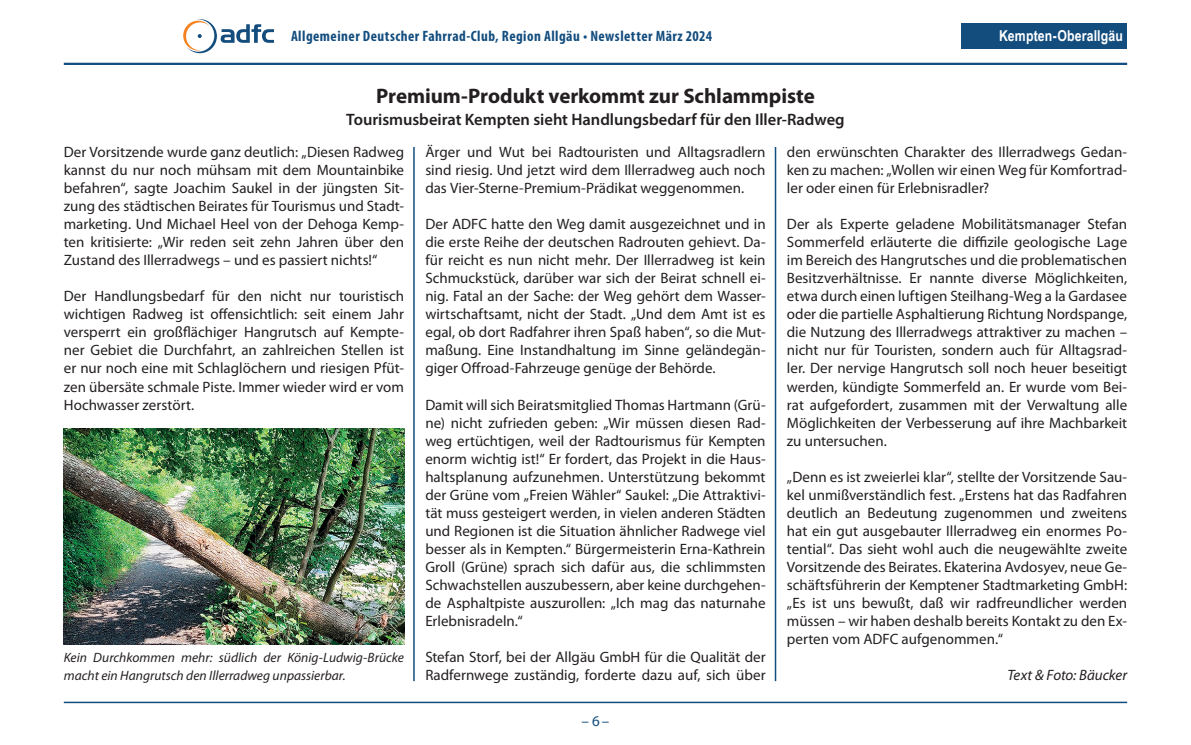
<style>
.page{position:relative;width:1191px;height:745px;background:#fff}
.page>*{position:absolute;margin:0;border:0;box-sizing:border-box;transform-origin:0 0}
.t1{font:700 21px "Myriad Pro";letter-spacing:-.005em;color:#231f20}
.t2{font:600 16.5px "Myriad Pro";color:#231f20}
.t3{font:15px/18px "Myriad Pro";color:#231f20;text-align:justify}
.t4{font:700 condensed 15px "Myriad Pro";letter-spacing:.03em;color:#134d7e}
.t5{font:700 15px "Arial Narrow";letter-spacing:.01em;color:#fff}
.t6{font:italic 15px "Myriad Pro";letter-spacing:-.005em;color:#231f20}
.t7{font:15px "Myriad Pro";color:#134d7e}
.t8{font:italic 13.5px/18px "Myriad Pro";color:#231f20}
</style>
<div class="page">
<hr style="left:64px;top:63px;width:1063px;height:2px;background:#134d7e">
<hr style="left:64px;top:701px;width:1063px;height:1px;background:#134d7e">
<svg style="left:183px;top:19px;width:91px;height:34px"></svg>
<hr style="left:413px;top:85px;width:2px;height:595px;background:#134d7e">
<hr style="left:774px;top:85px;width:2px;height:595px;background:#134d7e">
<div style="left:408px;top:78px;width:12px;height:69px;background:#fff"></div>
<div style="left:770px;top:78px;width:11px;height:69px;background:#fff"></div>
<img style="left:64px;top:428px;width:340px;height:216px">
<div style="left:961px;top:23px;width:166px;height:26px;background:#134d7e"></div>
<p class="t4" style="left:291px;top:27px;width:423px">Allgemeiner Deutscher Fahrrad-Club, Region Allgäu • Newsletter März 2024</p>
<p class="t5" style="left:999px;top:24px;width:125px">Kempten-Oberallgäu</p>
<h1 class="t1" style="left:376px;top:82px;width:440px">Premium-Produkt verkommt zur Schlammpiste</h1>
<p class="t2" style="left:346px;top:109px;width:500px">Tourismusbeirat Kempten sieht Handlungsbedarf für den Iller-Radweg</p>
<p class="t3" style="left:787px;top:143px;width:342px">den erwünschten Charakter des Illerradwegs Gedan&shy;ken zu machen: „Wollen wir einen Weg für Komfortrad&shy;ler oder einen für Erlebnisradler?</p>
<p class="t3" style="left:787px;top:215px;width:342px">Der als Experte geladene Mobilitätsmanager Stefan Sommerfeld erläuterte die diffizile geologische Lage im Bereich des Hangrutsches und die problematischen Besitzverhältnisse. Er nannte diverse Möglichkeiten, etwa durch einen luftigen Steilhang-Weg a la Gardasee oder die partielle Asphaltierung Richtung Nordspange, die Nutzung des Illerradwegs attraktiver zu machen – nicht nur für Touristen, sondern auch für Alltagsrad&shy;ler. Der nervige Hangrutsch soll noch heuer beseitigt werden, kündigte Sommerfeld an. Er wurde vom Bei&shy;rat aufgefordert, zusammen mit der Verwaltung alle Möglichkeiten der Verbesserung auf ihre Machbarkeit zu untersuchen.</p>
<p class="t3" style="left:787px;top:467px;width:342px">„Denn es ist zweierlei klar“, stellte der Vorsitzende Sau&shy;kel unmißverständlich fest. „Erstens hat das Radfahren deutlich an Bedeutung zugenommen und zweitens hat ein gut ausgebauter Illerradweg ein enormes Po&shy;tential“. Das sieht wohl auch die neugewählte zweite Vorsitzende des Beirates. Ekaterina Avdosyev, neue Ge&shy;schäftsführerin der Kemptener Stadtmarketing GmbH: „Es ist uns bewußt, daß wir radfreundlicher werden müssen – wir haben deshalb bereits Kontakt zu den Ex&shy;perten vom ADFC aufgenommen.“</p>
<p class="t6" style="left:1007px;top:665px;width:121px">Text &amp; Foto: Bäucker</p>
<p class="t3" style="left:425px;top:143px;width:342px">Ärger und Wut bei Radtouristen und Alltagsradlern sind riesig. Und jetzt wird dem Illerradweg auch noch das Vier-Sterne-Premium-Prädikat weggenommen.</p>
<p class="t3" style="left:425px;top:215px;width:342px">Der ADFC hatte den Weg damit ausgezeichnet und in die erste Reihe der deutschen Radrouten gehievt. Da&shy;für reicht es nun nicht mehr. Der Illerradweg ist kein Schmuckstück, darüber war sich der Beirat schnell ei&shy;nig. Fatal an der Sache: der Weg gehört dem Wasser&shy;wirtschaftsamt, nicht der Stadt. „Und dem Amt ist es egal, ob dort Radfahrer ihren Spaß haben“, so die Mut&shy;maßung. Eine Instandhaltung im Sinne geländegän&shy;giger Offroad-Fahrzeuge genüge der Behörde.</p>
<p class="t3" style="left:425px;top:395px;width:342px">Damit will sich Beiratsmitglied Thomas Hartmann (Grü&shy;ne) nicht zufrieden geben: „Wir müssen diesen Rad&shy;weg ertüchtigen, weil der Radtourismus für Kempten enorm wichtig ist!“ Er fordert, das Projekt in die Haus&shy;haltsplanung aufzunehmen. Unterstützung bekommt der Grüne vom „Freien Wähler“ Saukel: „Die Attraktivi&shy;tät muss gesteigert werden, in vielen anderen Städten und Regionen ist die Situation ähnlicher Radwege viel besser als in Kempten.“ Bürgermeisterin Erna-Kathrein Groll (Grüne) sprach sich dafür aus, die schlimmsten Schwachstellen auszubessern, aber keine durchgehen&shy;de Asphaltpiste auszurollen: „Ich mag das naturnahe Erlebnisradeln.“</p>
<p class="t3" style="left:425px;top:647px;width:342px">Stefan Storf, bei der Allgäu GmbH für die Qualität der<br>Radfernwege zuständig, forderte dazu auf, sich über</p>
<p class="t3" style="left:64px;top:143px;width:342px">Der Vorsitzende wurde ganz deutlich: „Diesen Radweg kannst du nur noch mühsam mit dem Mountainbike befahren“, sagte Joachim Saukel in der jüngsten Sit&shy;zung des städtischen Beirates für Tourismus und Stadt&shy;marketing. Und Michael Heel von der Dehoga Kemp&shy;ten kritisierte: „Wir reden seit zehn Jahren über den Zustand des Illerradwegs – und es passiert nichts!“</p>
<p class="t3" style="left:64px;top:287px;width:342px">Der Handlungsbedarf für den nicht nur touristisch wichtigen Radweg ist offensichtlich: seit einem Jahr versperrt ein großflächiger Hangrutsch auf Kempte&shy;ner Gebiet die Durchfahrt, an zahlreichen Stellen ist er nur noch eine mit Schlaglöchern und riesigen Pfüt&shy;zen übersäte schmale Piste. Immer wieder wird er vom Hochwasser zerstört.</p>
<p class="t8" style="left:64px;top:647px;width:342px">Kein Durchkommen mehr: südlich der König-Ludwig-Brücke macht ein Hangrutsch den Illerradweg unpassierbar.</p>
<p class="t7" style="left:581px;top:711px;width:29px">– 6–</p>
</div>
